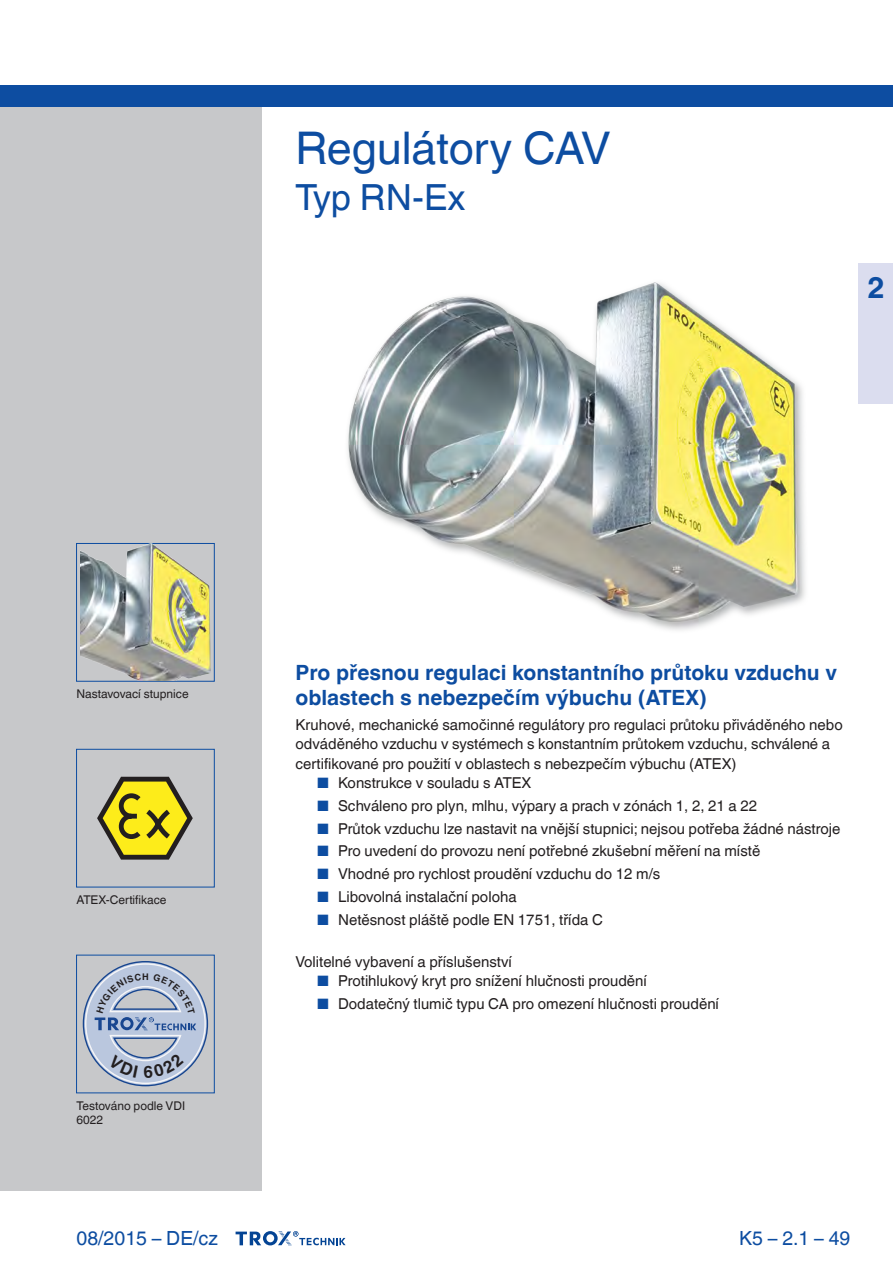
<style>
.page{position:relative;width:893px;height:1263px;background:#fff}
.page>*{position:absolute;margin:0;border:0;box-sizing:border-box;transform-origin:0 0}
.t1{font:45px "TROX Helvetica";color:#0d4da1}
.t2{font:36px "TROX Helvetica";color:#0d4da1}
.t3{font:700 30px "TROX Helvetica";color:#0d4da1}
.t4{font:700 21px/25.5px "TROX Helvetica";color:#0d4da1}
.t5{font:19.5px "TROX Helvetica";color:#0d4da1}
.t6{font:15px/19.5px "TROX Helvetica";color:#231f20}
.t7{font:12px/14.4px "TROX Helvetica";color:#231f20}
.t8{font:700 9.15px "TROX Helvetica";color:#231f20}
.s1{color:#0d4da1}
</style>
<div class="page">
<div style="left:0;top:106px;width:261px;height:1084px;background:#c7c8ca"></div>
<div style="left:0;top:85px;width:893px;height:21px;background:#0d4da1"></div>
<div style="left:76px;top:749px;width:139px;height:138px;border:1px solid #0d4da1"></div>
<svg style="left:77px;top:750px;width:137px;height:137px"></svg>
<div style="left:76px;top:955px;width:139px;height:138px;border:1px solid #0d4da1"></div>
<div style="left:76px;top:543px;width:139px;height:139px;border:1px solid #0d4da1"></div>
<img style="left:81px;top:544px;width:129px;height:137px">
<svg style="left:236px;top:1231px;width:110px;height:15px"></svg>
<img style="left:347px;top:282px;width:458px;height:348px">
<div style="left:859px;top:264px;width:34px;height:140px;background:#dbddef"></div>
<svg style="left:82px;top:961px;width:127px;height:126px"></svg>
<h1 class="t1" style="left:296px;top:122px;width:317px">Regulátory CAV</h1>
<h2 class="t2" style="left:296px;top:176px;width:171px">Typ RN-Ex</h2>
<h3 class="t3" style="left:867px;top:270px;width:19px">2</h3>
<p class="t7" style="left:77px;top:687px;width:114px">Nastavovací stupnice</p>
<p class="t7" style="left:77px;top:893px;width:91px">ATEX-Certifikace</p>
<p class="t8" style="left:142px;top:971px;width:8px">H</p>
<p class="t7" style="left:77px;top:1099px;width:110px">Testováno podle VDI<br>6022</p>
<h3 class="t5" style="left:77px;top:1227px;width:143px">08/2015 – DE/cz</h3>
<h3 class="t4" style="left:296px;top:660px;width:543px">Pro přesnou regulaci konstantního průtoku vzduchu v oblastech s nebezpečím výbuchu (ATEX)</h3>
<p class="t6" style="left:296px;top:715px;width:549px">Kruhové, mechanické samočinné regulátory pro regulaci průtoku přiváděného nebo odváděného vzduchu v systémech s konstantním průtokem vzduchu, schválené a certifikované pro použití v oblastech s nebezpečím výbuchu (ATEX)</p>
<p class="t6" style="left:317px;top:773px;width:216px"><span class="s1">■</span> Konstrukce v souladu s ATEX</p>
<p class="t6" style="left:317px;top:796px;width:442px"><span class="s1">■</span> Schváleno pro plyn, mlhu, výpary a prach v zónách 1, 2, 21 a 22</p>
<p class="t6" style="left:317px;top:819px;width:525px"><span class="s1">■</span> Průtok vzduchu lze nastavit na vnější stupnici; nejsou potřeba žádné nástroje</p>
<p class="t6" style="left:317px;top:841px;width:445px"><span class="s1">■</span> Pro uvedení do provozu není potřebné zkušební měření na místě</p>
<p class="t6" style="left:317px;top:864px;width:345px"><span class="s1">■</span> Vhodné pro rychlost proudění vzduchu do 12 m/s</p>
<p class="t6" style="left:317px;top:887px;width:201px"><span class="s1">■</span> Libovolná instalační poloha</p>
<p class="t6" style="left:317px;top:909px;width:288px"><span class="s1">■</span> Netěsnost pláště podle EN 1751, třída C</p>
<p class="t6" style="left:296px;top:952px;width:218px">Volitelné vybavení a příslušenství</p>
<p class="t6" style="left:317px;top:971px;width:332px"><span class="s1">■</span> Protihlukový kryt pro snížení hlučnosti proudění</p>
<p class="t6" style="left:317px;top:994px;width:404px"><span class="s1">■</span> Dodatečný tlumič typu CA pro omezení hlučnosti proudění</p>
<h3 class="t5" style="left:739px;top:1227px;width:113px">K5 – 2.1 – 49</h3>
</div>
